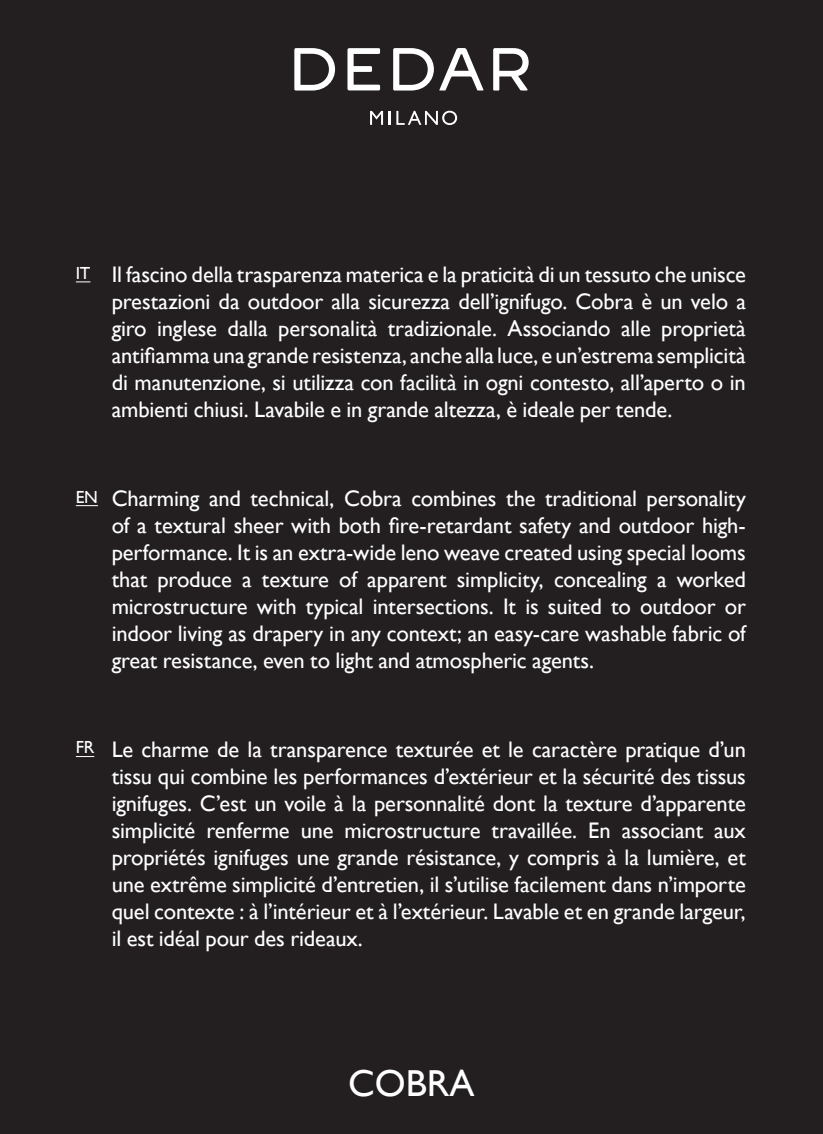
<style>
.page{position:relative;width:823px;height:1134px;background:#fff}
.page>*{position:absolute;margin:0;border:0;box-sizing:border-box;transform-origin:0 0}
.t1{font:37.5px "Gill Sans";color:#fff}
.t2{font:22.5px/27px "Gill Sans";letter-spacing:-.005em;color:#fff;text-align:justify}
.t3{font:17.5px "Gill Sans";color:#fff}
</style>
<div class="page">
<div style="left:0;top:0;width:822px;height:1134px;background:#231f20"></div>
<svg style="left:347px;top:48px;width:33px;height:42px"></svg>
<svg style="left:294px;top:48px;width:41px;height:43px"></svg>
<svg style="left:393px;top:48px;width:40px;height:43px"></svg>
<svg style="left:493px;top:48px;width:35px;height:43px"></svg>
<svg style="left:439px;top:48px;width:44px;height:42px"></svg>
<svg style="left:370px;top:111px;width:20px;height:14px"></svg>
<svg style="left:396px;top:111px;width:61px;height:14px"></svg>
<svg style="left:76px;top:281px;width:14px;height:1px"></svg>
<svg style="left:76px;top:505px;width:22px;height:1px"></svg>
<svg style="left:76px;top:756px;width:18px;height:1px"></svg>
<p class="t3" style="left:76px;top:263px;width:16px">IT</p>
<p class="t2" style="left:112px;top:262px;width:635px">Il fascino della trasparenza materica e la praticità di un tessuto che unisce prestazioni da outdoor alla sicurezza dell’ignifugo. Cobra è un velo a giro inglese dalla personalità tradizionale. Associando alle proprietà antifiamma una grande resistenza, anche alla luce, e un’estrema semplicità di manutenzione, si utilizza con facilità in ogni contesto, all’aperto o in ambienti chiusi. Lavabile e in grande altezza, è ideale per tende.</p>
<p class="t3" style="left:76px;top:486px;width:24px">EN</p>
<p class="t2" style="left:112px;top:485px;width:635px">Charming and technical, Cobra combines the traditional personality of a textural sheer with both fire-retardant safety and outdoor high&shy;performance. It is an extra-wide leno weave created using special looms that produce a texture of apparent simplicity, concealing a worked microstructure with typical intersections. It is suited to outdoor or indoor living as drapery in any context; an easy-care washable fabric of great resistance, even to light and atmospheric agents.</p>
<p class="t3" style="left:76px;top:737px;width:20px">FR</p>
<p class="t2" style="left:112px;top:736px;width:635px">Le charme de la transparence texturée et le caractère pratique d’un tissu qui combine les performances d’extérieur et la sécurité des tissus ignifuges. C’est un voile à la personnalité dont la texture d’apparente simplicité renferme une microstructure travaillée. En associant aux propriétés ignifuges une grande résistance, y compris à la lumière, et une extrême simplicité d’entretien, il s’utilise facilement dans n’importe quel contexte : à l’intérieur et à l’extérieur. Lavable et en grande largeur, il est idéal pour des rideaux.</p>
<p class="t1" style="left:348px;top:1062px;width:128px">COBRA</p>
</div>
